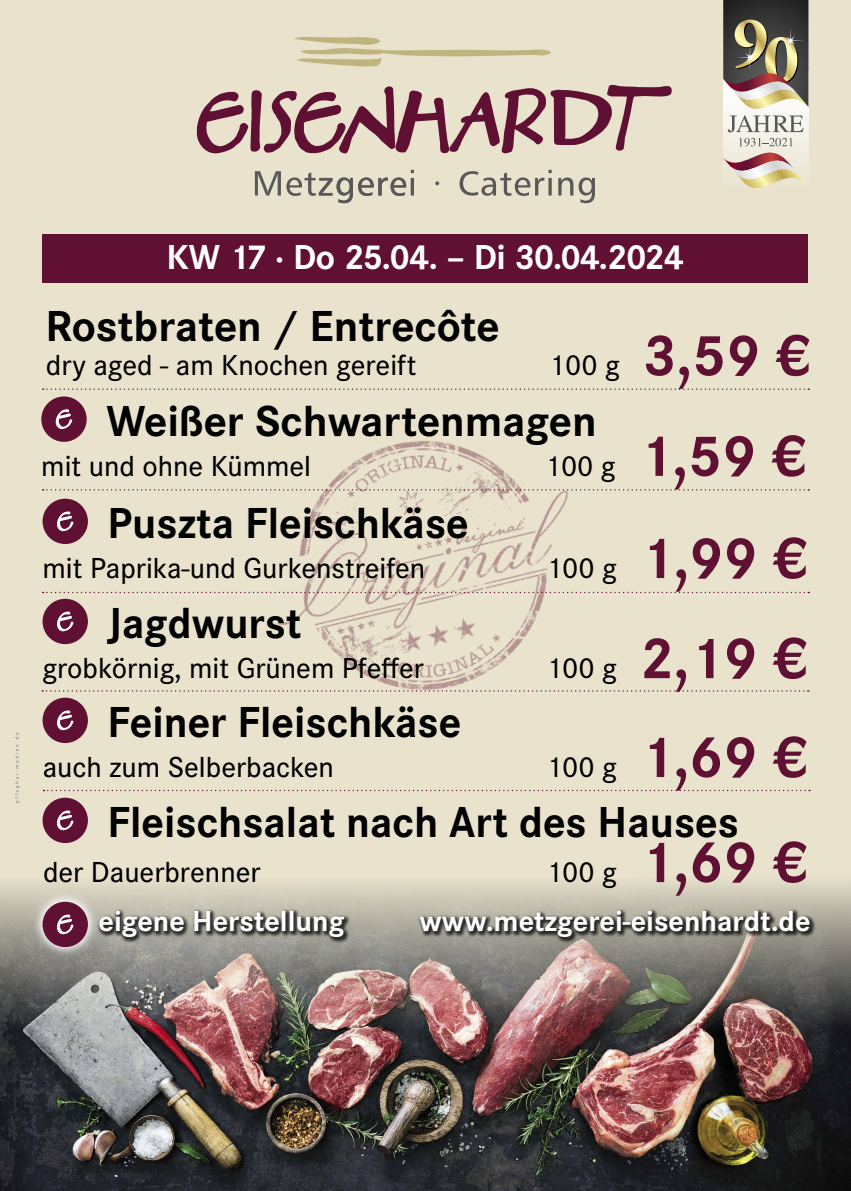
<style>
.page{position:relative;width:851px;height:1191px;background:#fff}
.page>*{position:absolute;margin:0;border:0;box-sizing:border-box;transform-origin:0 0}
.t1{font:700 60px "Corporate S";color:#5f1033}
.t2{font:700 45px "Corporate S";color:#000}
.t3{font:700 36px "Corporate S Pro";letter-spacing:-.04em;color:#fff}
.t4{font:500 30px "Corporate S";color:#000}
.t5{font:700 30px "Corporate S";color:#fff}
.s1{font-weight:500;font-size:30px;color:#000}
</style>
<div class="page">
<div style="left:0;top:0;width:850px;height:1191px;background:#e9e3ce"></div>
<img style="left:0;top:883px;width:850px;height:308px">
<img style="left:231px;top:440px;width:389px;height:252px">
<svg style="left:15px;top:732px;width:5px;height:71px"></svg>
<div style="left:43px;top:234px;width:765px;height:49px;background:#5f1033"></div>
<svg style="left:255px;top:170px;width:340px;height:33px"></svg>
<svg style="left:197px;top:85px;width:474px;height:69px"></svg>
<svg style="left:294px;top:37px;width:257px;height:30px"></svg>
<svg style="left:33px;top:891px;width:65px;height:66px;background:#bcb9af"></svg>
<div style="left:43px;top:901px;width:45px;height:46px;background:#5f1033;border-radius:50%"></div>
<svg style="left:57px;top:914px;width:16px;height:20px"></svg>
<div style="left:723px;top:71px;width:85px;height:117px;background:linear-gradient(to right,#f4f1e7,#f4f1e7)"></div>
<svg style="left:723px;top:0;width:85px;height:132px;background:#8a8275"></svg>
<svg style="left:723px;top:138px;width:85px;height:50px"></svg>
<div style="left:97px;top:908px;width:253px;height:35px;background:#000;opacity:.75"></div>
<div style="left:41px;top:396px;width:46px;height:46px;background:#5f1033;border-radius:50%"></div>
<svg style="left:56px;top:409px;width:16px;height:20px"></svg>
<div style="left:43px;top:498px;width:45px;height:46px;background:#5f1033;border-radius:50%"></div>
<svg style="left:57px;top:511px;width:16px;height:20px"></svg>
<div style="left:43px;top:599px;width:45px;height:45px;background:#5f1033;border-radius:50%"></div>
<svg style="left:57px;top:611px;width:16px;height:20px"></svg>
<div style="left:43px;top:697px;width:45px;height:46px;background:#5f1033;border-radius:50%"></div>
<svg style="left:57px;top:710px;width:16px;height:20px"></svg>
<div style="left:43px;top:797px;width:45px;height:46px;background:#5f1033;border-radius:50%"></div>
<svg style="left:57px;top:810px;width:16px;height:20px"></svg>
<svg style="left:43px;top:489px;width:766px;height:1px"></svg>
<svg style="left:43px;top:388px;width:766px;height:2px"></svg>
<svg style="left:43px;top:592px;width:766px;height:1px"></svg>
<svg style="left:42px;top:690px;width:766px;height:1px"></svg>
<svg style="left:43px;top:789px;width:766px;height:2px"></svg>
<div style="left:417px;top:908px;width:398px;height:35px;background:#000;opacity:.75"></div>
<p class="t3" style="left:166px;top:229px;width:519px">KW 17 · Do 25.04. – Di 30.04.2024</p>
<h2 class="t2" style="left:45px;top:295px;width:455px">Rostbraten / Entrecôte</h2>
<p class="t4" style="left:46px;top:346px;width:372px">dry aged - am Knochen gereift</p>
<h1 class="t1" style="left:549px;top:314px;width:262px"><span class="s1">100 g</span> 3,59 €</h1>
<h2 class="t2" style="left:106px;top:390px;width:492px">Weißer Schwartenmagen</h2>
<p class="t4" style="left:41px;top:446px;width:271px">mit und ohne Kümmel</p>
<h1 class="t1" style="left:544px;top:414px;width:262px"><span class="s1">100 g</span> 1,59 €</h1>
<h2 class="t2" style="left:108px;top:492px;width:362px">Puszta Fleischkäse</h2>
<p class="t4" style="left:43px;top:548px;width:384px">mit Paprika-und Gurkenstreifen</p>
<h2 class="t2" style="left:108px;top:592px;width:195px">Jagdwurst</h2>
<p class="t4" style="left:42px;top:648px;width:383px">grobkörnig, mit Grünem Pfeffer</p>
<h1 class="t1" style="left:546px;top:516px;width:262px"><span class="s1">100 g</span> 1,99 €</h1>
<h1 class="t1" style="left:546px;top:616px;width:262px"><span class="s1">100 g</span> 2,19 €</h1>
<h2 class="t2" style="left:108px;top:691px;width:355px">Feiner Fleischkäse</h2>
<p class="t4" style="left:43px;top:747px;width:293px">auch zum Selberbacken</p>
<h1 class="t1" style="left:546px;top:715px;width:262px"><span class="s1">100 g</span> 1,69 €</h1>
<h2 class="t2" style="left:108px;top:791px;width:632px">Fleischsalat nach Art des Hauses</h2>
<p class="t4" style="left:43px;top:852px;width:219px">der Dauerbrenner</p>
<h1 class="t1" style="left:546px;top:820px;width:262px"><span class="s1">100 g</span> 1,69 €</h1>
<p class="t5" style="left:419px;top:900px;width:392px">www.metzgerei-eisenhardt.de</p>
<p class="t5" style="left:99px;top:900px;width:247px">eigene Herstellung</p>
</div>
